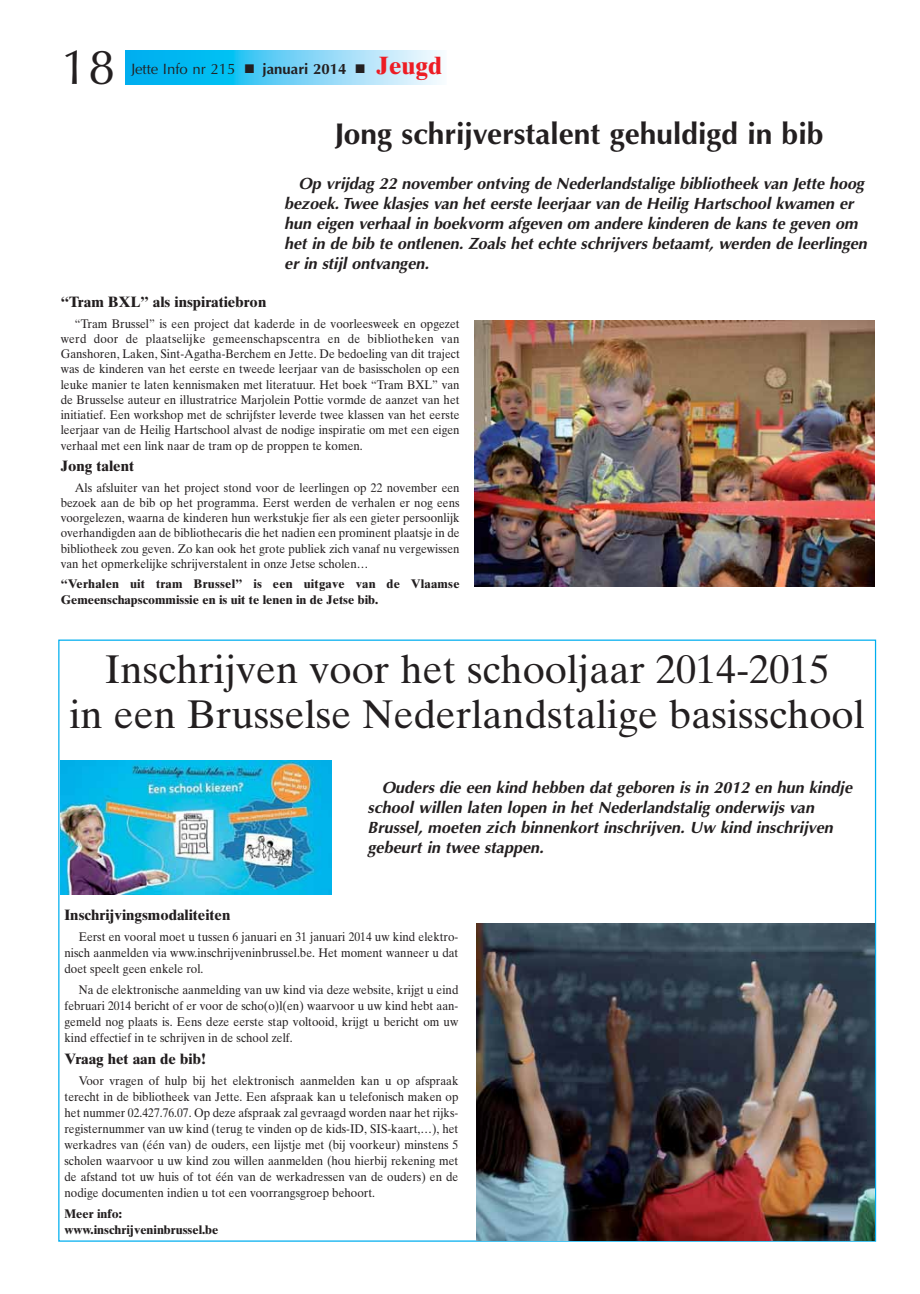
<style>
.page{position:relative;width:920px;height:1294px;background:#fff}
.page>*{position:absolute;margin:0;border:0;box-sizing:border-box;transform-origin:0 0}
.t1{font:49.25px "Optima";color:#231f20}
.t2{font:40px/45px "Times Ten";color:#231f20;text-align:center}
.t3{font:700 30px "Optima";color:#231f20}
.t4{font:italic 700 16.25px/20px "Optima";letter-spacing:-.005em;color:#231f20}
.t5{font:700 15px "Times Ten";color:#231f20}
.t6{font:15px "Optima";color:#231f20}
.t7{font:12.5px/15.2px "Times Ten";color:#231f20;text-align:justify;scale:.93 1}
.t8{font:700 12.5px/15.2px "Times Ten";color:#231f20}
.s1{font-weight:700}
.s2{font-family:"Times Ten";font-weight:700;font-size:25px;color:#ed1c24}
</style>
<div class="page">
<svg style="left:125px;top:51px;width:316px;height:33px;background:#62d0f6"></svg>
<img style="left:474px;top:321px;width:400px;height:265px">
<img style="left:61px;top:760px;width:270px;height:134px">
<img style="left:476px;top:923px;width:398px;height:317px">
<h1 class="t1" style="left:61px;top:47px;width:56px">18</h1>
<p class="t6" style="left:131px;top:63px;width:312px">Jette Info nr 215 ■ <span class="s1">januari 2014</span> ■ <span class="s2">Jeugd</span></p>
<h3 class="t3" style="left:334px;top:121px;width:490px">Jong schrijverstalent gehuldigd in bib</h3>
<p class="t4" style="left:284px;top:175px;width:587px;text-indent:14px">Op vrijdag 22 november ontving de Nederlandstalige bibliotheek van Jette hoog bezoek.Twee klasjes van het eerste leerjaar van de Heilig Hartschool kwamen er hun eigen verhaal in boekvorm afgeven om andere kinderen de kans te geven om het in de bib te ontlenen. Zoals het echte schrijvers betaamt, werden de leerlingen er in stijl ontvangen.</p>
<p class="t5" style="left:61px;top:296px;width:207px">“Tram BXL” als inspiratiebron</p>
<p class="t7" style="left:61px;top:317px;width:430px;text-indent:14px">“Tram Brussel” is een project dat kaderde in de voorleesweek en opgezet werd door de plaatselijke gemeenschapscentra en de bibliotheken van Ganshoren, Laken, Sint-Agatha-Berchem en Jette. De bedoeling van dit traject was de kinderen van het eerste en tweede leerjaar van de basisscholen op een leuke manier te laten kennismaken met literatuur. Het boek “Tram BXL” van de Brusselse auteur en illustratrice Marjolein Pottie vormde de aanzet van het initiatief. Een workshop met de schrijfster leverde twee klassen van het eerste leerjaar van de Heilig Hartschool alvast de nodige inspiratie om met een eigen verhaal met een link naar de tram op de proppen te komen.</p>
<p class="t5" style="left:61px;top:460px;width:75px">Jong talent</p>
<p class="t7" style="left:61px;top:481px;width:430px;text-indent:14px">Als afsluiter van het project stond voor de leerlingen op 22 november een bezoek aan de bib op het programma. Eerst werden de verhalen er nog eens voorgelezen, waarna de kinderen hun werkstukje fier als een gieter persoonlijk overhandigden aan de bibliothecaris die het nadien een prominent plaatsje in de bibliotheek zou geven. Zo kan ook het grote publiek zich vanaf nu vergewissen van het opmerkelijke schrijverstalent in onze Jetse scholen…</p>
<p class="t8" style="left:61px;top:578px;width:400px">“Verhalen uit tram Brussel” is een uitgave van de Vlaamse<br>Gemeenschapscommissie en is uit te lenen in de Jetse bib.</p>
<h2 class="t2" style="left:69px;top:650px;width:797px">Inschrijven voor het schooljaar 2014-2015<br>in een Brusselse Nederlandstalige basisschool</h2>
<h3 class="t4" style="left:367px;top:778px;width:489px;text-indent:14px">Ouders die een kind hebben dat geboren is in 2012 en hun kindje school willen laten lopen in het Nederlandstalig onderwijs van Brussel, moeten zich binnenkort inschrijven. Uw kind inschrijven gebeurt in twee stappen.</h3>
<p class="t5" style="left:64px;top:909px;width:167px">Inschrijvingsmodaliteiten</p>
<p class="t7" style="left:64px;top:930px;width:425px;line-height:15.9px;text-indent:14px">Eerst en vooral moet u tussen 6 januari en 31 januari 2014 uw kind elektro&shy;nisch aanmelden via www.inschrijveninbrussel.be. Het moment wanneer u dat doet speelt geen enkele rol.</p>
<p class="t7" style="left:64px;top:983px;width:425px;line-height:15.9px;text-indent:14px">Na de elektronische aanmelding van uw kind via deze website, krijgt u eind februari 2014 bericht of er voor de scho(o)l(en) waarvoor u uw kind hebt aan&shy;gemeld nog plaats is. Eens deze eerste stap voltooid, krijgt u bericht om uw kind effectief in te schrijven in de school zelf.</p>
<p class="t5" style="left:64px;top:1053px;width:143px">Vraag het aan de bib!</p>
<p class="t7" style="left:64px;top:1074px;width:425px;line-height:15.9px;text-indent:14px">Voor vragen of hulp bij het elektronisch aanmelden kan u op afspraak terecht in de bibliotheek van Jette. Een afspraak kan u telefonisch maken op het nummer 02.427.76.07. Op deze afspraak zal gevraagd worden naar het rijks&shy;registernummer van uw kind (terug te vinden op de kids-ID, SIS-kaart,…), het werkadres van (één van) de ouders, een lijstje met (bij voorkeur) minstens 5 scholen waarvoor u uw kind zou willen aanmelden (hou hierbij rekening met de afstand tot uw huis of tot één van de werkadressen van de ouders) en de nodige documenten indien u tot een voorrangsgroep behoort.</p>
<p class="t8" style="left:64px;top:1207px;width:155px;line-height:15.9px">Meer info: www.inschrijveninbrussel.be</p>
</div>
